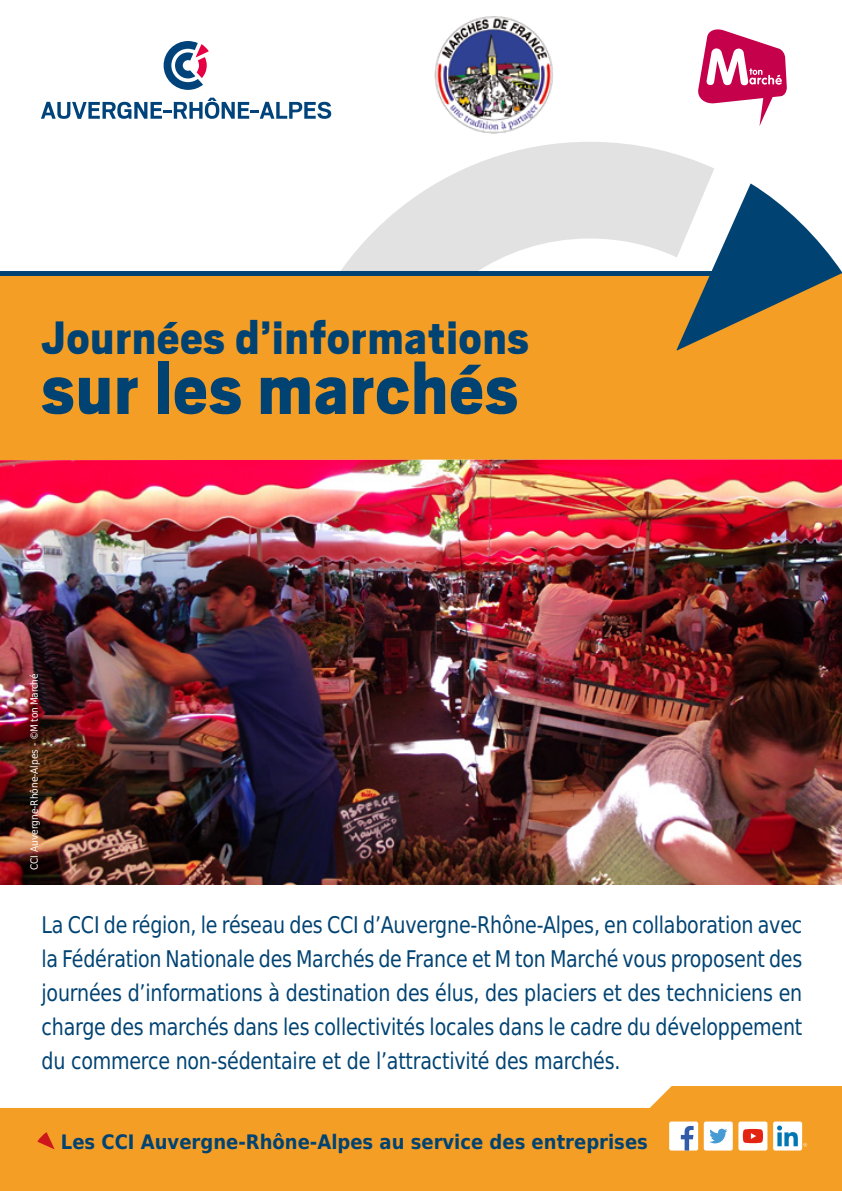
<style>
.page{position:relative;width:842px;height:1191px;background:#fff}
.page>*{position:absolute;margin:0;border:0;box-sizing:border-box;transform-origin:0 0}
.t1{font:900 80px "Scout";letter-spacing:.02em;color:#004373;scale:.92 1}
.t2{font:900 52px "Scout";letter-spacing:.02em;color:#004373;scale:.92 1}
.t3{font:23px/34px "DejaVu Sans Condensed";letter-spacing:-.01em;color:#004373;text-align:justify;scale:.92 1}
.t4{font:700 20px "DejaVu Sans Condensed";color:#004373}
.t5{font:10px "DejaVu Sans Condensed";color:#fff}
</style>
<div class="page">
<svg style="left:341px;top:142px;width:373px;height:129px;fill:#e2e2e2"></svg>
<div style="left:0;top:273px;width:842px;height:337px;background:#f59e25"></div>
<img style="left:0;top:459px;width:842px;height:426px">
<svg style="left:0;top:1086px;width:842px;height:105px;fill:#f59e25"></svg>
<div style="left:0;top:271px;width:803px;height:5px;background:#004373"></div>
<svg style="left:676px;top:183px;width:166px;height:167px"></svg>
<img style="left:434px;top:16px;width:119px;height:118px">
<svg style="left:41px;top:98px;width:290px;height:21px"></svg>
<svg style="left:164px;top:41px;width:45px;height:49px"></svg>
<svg style="left:37px;top:1132px;width:18px;height:17px"></svg>
<div style="left:669px;top:1121px;width:29px;height:29px;background:#fff;border-radius:2px"></div>
<div style="left:704px;top:1121px;width:29px;height:29px;background:#fff;border-radius:2px"></div>
<div style="left:738px;top:1121px;width:29px;height:29px;background:#fff;border-radius:2px"></div>
<svg style="left:743px;top:1129px;width:20px;height:14px"></svg>
<div style="left:773px;top:1121px;width:29px;height:29px;background:#fff;border-radius:2px"></div>
<svg style="left:777px;top:1125px;width:30px;height:21px"></svg>
<svg style="left:709px;top:1128px;width:18px;height:15px"></svg>
<svg style="left:681px;top:1126px;width:13px;height:24px"></svg>
<svg style="left:698px;top:29px;width:89px;height:97px"></svg>
<h2 class="t2" style="left:42px;top:304px;width:531px">Journées d’informations</h2>
<h1 class="t1" style="left:42px;top:337px;width:520px">sur les marchés</h1>
<p class="t5" style="left:26px;top:870px;width:198px;rotate:-90deg">CCI Auvergne-Rhône-Alpes - ©M ton Marché</p>
<p class="t3" style="left:42px;top:907px;width:828px">La CCI de région, le réseau des CCI d’Auvergne-Rhône-Alpes, en collaboration avec la Fédération Nationale des Marchés de France et M ton Marché vous proposent des journées d’informations à destination des élus, des placiers et des techniciens en charge des marchés dans les collectivités locales dans le cadre du développement du commerce non-sédentaire et de l’attractivité des marchés.</p>
<p class="t4" style="left:61px;top:1125px;width:588px">Les CCI Auvergne-Rhône-Alpes au service des entreprises</p>
</div>
